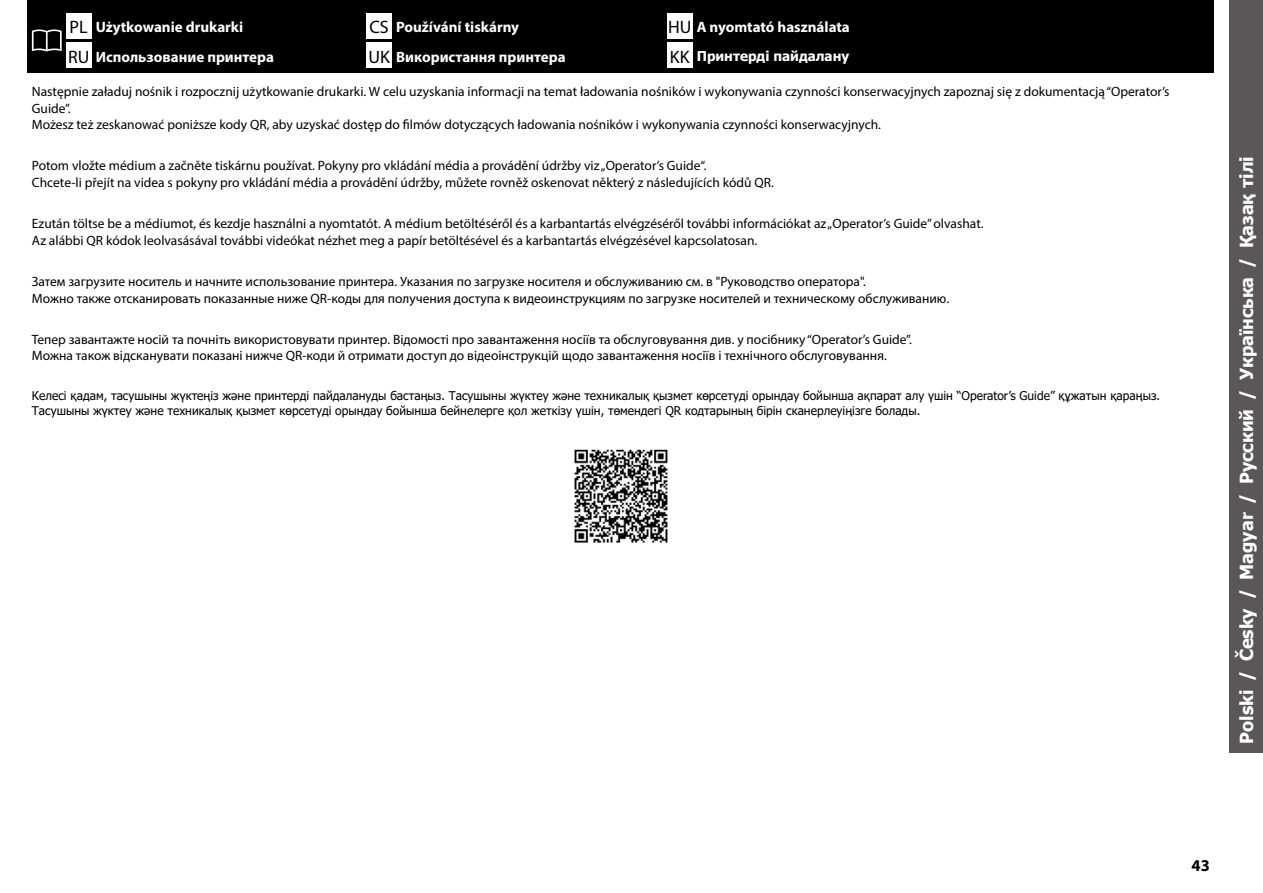
<style>
.page{position:relative;width:1263px;height:893px;background:#fff}
.page>*{position:absolute;margin:0;border:0;box-sizing:border-box;transform-origin:0 0}
.t1{font:700 18px "Tahoma";color:#fff}
.t2{font:700 16.5px "Myriad Pro";color:#000}
.t3{font:700 15px/29.7px "Myriad Pro";color:#fff}
.t4{font:13.5px/16.2px "Myriad Pro";color:#000}
.t5{font:700 13.5px "Tahoma";color:#fff}
.t6{font:12px/14.4px "Tahoma";color:#000}
.s1{font-weight:400;font-size:18px;color:#000}
.s2{font-family:"Myriad Pro";font-weight:400;font-size:18px;color:#000}
</style>
<div class="page">
<div style="left:1229px;top:0;width:34px;height:753px;background:#595757"></div>
<div style="left:28px;top:0;width:1186px;height:72px;background:#000"></div>
<svg style="left:32px;top:29px;width:30px;height:22px"></svg>
<div style="left:66px;top:13px;width:25px;height:25px;background:#fff"></div>
<div style="left:366px;top:13px;width:26px;height:25px;background:#fff"></div>
<div style="left:366px;top:43px;width:26px;height:25px;background:#fff"></div>
<div style="left:667px;top:43px;width:25px;height:25px;background:#fff"></div>
<div style="left:667px;top:13px;width:25px;height:25px;background:#fff"></div>
<div style="left:66px;top:43px;width:25px;height:25px;background:#fff"></div>
<img style="left:574px;top:449px;width:94px;height:94px">
<p class="t3" style="left:70px;top:11px;width:175px"><span class="s1">PL</span> Użytkowanie drukarki</p>
<p class="t3" style="left:368px;top:11px;width:199px"><span class="s1">CS</span> Používání tiskárny<br><span class="s1">UK</span> Використання принтера</p>
<p class="t3" style="left:668px;top:11px;width:183px"><span class="s1">HU</span> A nyomtató használata</p>
<p class="t5" style="left:670px;top:47px;width:181px"><span class="s2">KK</span> Принтерді пайдалану</p>
<p class="t3" style="left:68px;top:41px;width:208px"><span class="s1">RU</span> Использование принтера</p>
<p class="t4" style="left:32px;top:84px;width:1139px">Następnie załaduj nośnik i rozpocznij użytkowanie drukarki. W celu uzyskania informacji na temat ładowania nośników i wykonywania czynności konserwacyjnych zapoznaj się z dokumentacją “Operator’s<br>Guide”.<br>Możesz też zeskanować poniższe kody QR, aby uzyskać dostęp do filmów dotyczących ładowania nośników i wykonywania czynności konserwacyjnych.</p>
<p class="t4" style="left:32px;top:158px;width:743px">Potom vložte médium a začněte tiskárnu používat. Pokyny pro vkládání média a provádění údržby viz „Operator’s Guide“.<br>Chcete-li přejít na videa s pokyny pro vkládání média a provádění údržby, můžete rovněž oskenovat některý z následujících kódů QR.</p>
<p class="t4" style="left:32px;top:216px;width:953px">Ezután töltse be a médiumot, és kezdje használni a nyomtatót. A médium betöltéséről és a karbantartás elvégzéséről további információkat az „Operator’s Guide” olvashat.<br>Az alábbi QR kódok leolvasásával további videókat nézhet meg a papír betöltésével és a karbantartás elvégzésével kapcsolatosan.</p>
<p class="t4" style="left:32px;top:273px;width:919px">Затем загрузите носитель и начните использование принтера. Указания по загрузке носителя и обслуживанию см. в "Руководство оператора".<br>Можно также отсканировать показанные ниже QR-коды для получения доступа к видеоинструкциям по загрузке носителей и техническому обслуживанию.</p>
<p class="t4" style="left:32px;top:331px;width:881px">Тепер завантажте носій та почніть використовувати принтер. Відомості про завантаження носіїв та обслуговування див. у посібнику “Operator’s Guide”.<br>Можна також відсканувати показані нижче QR-коди й отримати доступ до відеоінструкцій щодо завантаження носіїв і технічного обслуговування.</p>
<p class="t6" style="left:32px;top:389px;width:1130px">Келесі қадам, тасушыны жүктеңіз және принтерді пайдалануды бастаңыз. Тасушыны жүктеу және техникалық қызмет көрсетуді орындау бойынша ақпарат алу үшін “Operator’s Guide” құжатын қараңыз.<br>Тасушыны жүктеу және техникалық қызмет көрсетуді орындау бойынша бейнелерге қол жеткізу үшін, төмендегі QR кодтарының бірін сканерлеуіңізге болады.</p>
<h1 class="t1" style="left:1234px;top:744px;width:589px;rotate:-90deg">Polski / Česky / Magyar / Русский / Українська / Қазақ тілі</h1>
<p class="t2" style="left:1191px;top:854px;width:20px">43</p>
</div>
